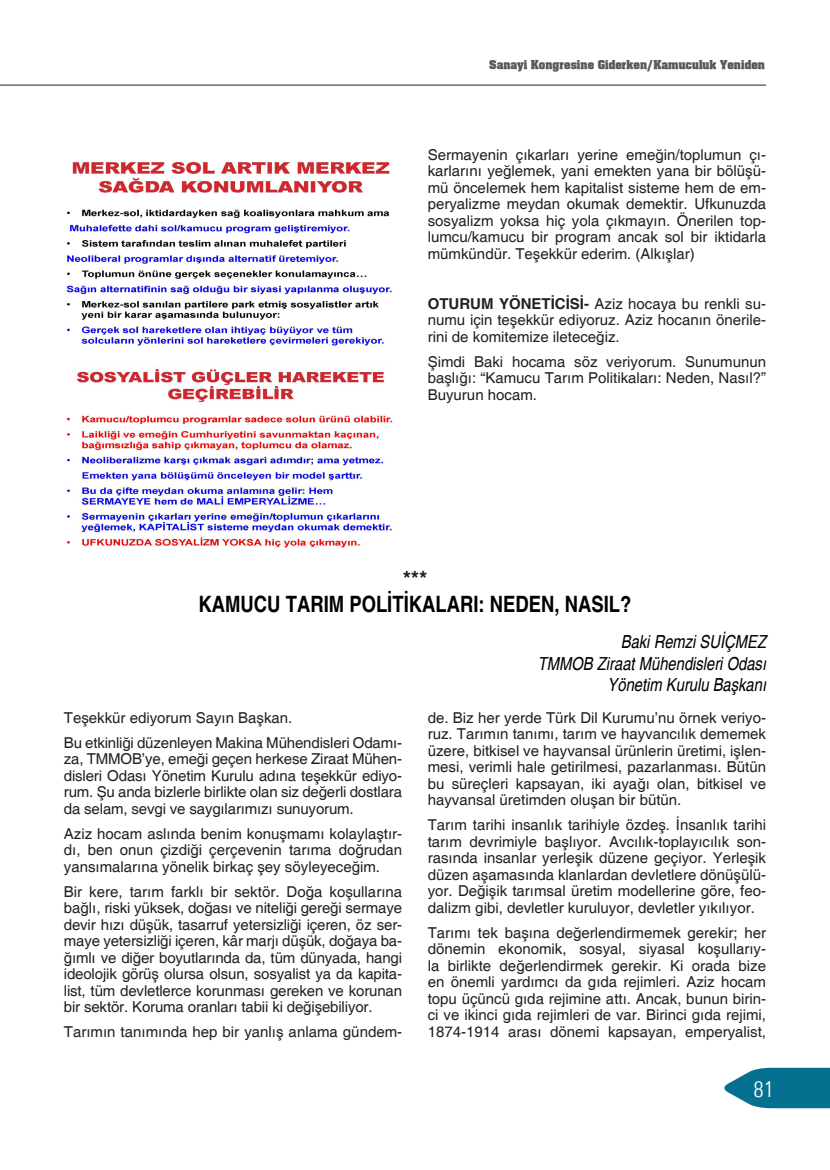
<style>
.page{position:relative;width:830px;height:1170px;background:#fff}
.page>*{position:absolute;margin:0;border:0;box-sizing:border-box;transform-origin:0 0}
.metinbaslik{font:700 condensed 22.5px "Helvetica";color:#000}
.t1{font:300 condensed 22.5px "Zurich BT";color:#fff}
.Başlık{font:700 21px "Helvetica";color:#231f20}
.t2{font:italic condensed 18px "Helvetica";color:#000}
.bultenmetin{font:15px/16.5px "Helvetica";color:#231f20;text-align:justify}
.t3{font:700 10.5px "TR Aardvark";color:#57585a}
.s1{font-weight:700}
</style>
<div class="page">
<svg style="left:724px;top:1067px;width:105px;height:41px;background:#2e87a1"></svg>
<hr style="left:0;top:85px;width:765px;height:1px;background:#231f20">
<img style="left:65px;top:162px;width:328px;height:185px">
<img style="left:65px;top:368px;width:328px;height:181px">
<p class="t3" style="left:489px;top:57px;width:277px">Sanayi Kongresine Giderken/Kamuculuk Yeniden</p>
<p class="bultenmetin" style="left:427px;top:147px;width:340px">Sermayenin çıkarları yerine emeğin/toplumun çı&shy;karlarını yeğlemek, yani emekten yana bir bölüşü&shy;mü öncelemek hem kapitalist sisteme hem de em&shy;peryalizme meydan okumak demektir. Ufkunuzda sosyalizm yoksa hiç yola çıkmayın. Önerilen top&shy;lumcu/kamucu bir program ancak sol bir iktidarla mümkündür. Teşekkür ederim. (Alkışlar)</p>
<p class="bultenmetin" style="left:427px;top:296px;width:340px"><span class="s1">OTURUM YÖNETİCİSİ-</span> Aziz hocaya bu renkli su&shy;numu için teşekkür ediyoruz. Aziz hocanın önerile&shy;rini de komitemize ileteceğiz.</p>
<p class="bultenmetin" style="left:427px;top:354px;width:340px">Şimdi Baki hocama söz veriyorum. Sunumunun başlığı: “Kamucu Tarım Politikaları: Neden, Nasıl?” Buyurun hocam.</p>
<p class="Başlık" style="left:402px;top:566px;width:26px">***</p>
<p class="metinbaslik" style="left:198px;top:590px;width:434px">KAMUCU TARIM POLİTİKALARI: NEDEN, NASIL?</p>
<p class="t2" style="left:620px;top:631px;width:147px">Baki Remzi SUİÇMEZ</p>
<p class="t2" style="left:537px;top:652px;width:230px">TMMOB Ziraat Mühendisleri Odası</p>
<p class="t2" style="left:607px;top:674px;width:160px">Yönetim Kurulu Başkanı</p>
<p class="bultenmetin" style="left:64px;top:709px;width:230px">Teşekkür ediyorum Sayın Başkan.</p>
<p class="bultenmetin" style="left:64px;top:734px;width:340px">Bu etkinliği düzenleyen Makina Mühendisleri Odamı&shy;za, TMMOB’ye, emeği geçen herkese Ziraat Mühen&shy;disleri Odası Yönetim Kurulu adına teşekkür ediyo&shy;rum. Şu anda bizlerle birlikte olan siz değerli dostlara da selam, sevgi ve saygılarımızı sunuyorum.</p>
<p class="bultenmetin" style="left:64px;top:825px;width:340px">Aziz hocam aslında benim konuşmamı kolaylaştır&shy;dı, ben onun çizdiği çerçevenin tarıma doğrudan yansımalarına yönelik birkaç şey söyleyeceğim.</p>
<p class="bultenmetin" style="left:64px;top:883px;width:340px">Bir kere, tarım farklı bir sektör. Doğa koşullarına bağlı, riski yüksek, doğası ve niteliği gereği sermaye devir hızı düşük, tasarruf yetersizliği içeren, öz ser&shy;maye yetersizliği içeren, kâr marjı düşük, doğaya ba&shy;ğımlı ve diğer boyutlarında da, tüm dünyada, hangi ideolojik görüş olursa olsun, sosyalist ya da kapita&shy;list, tüm devletlerce korunması gereken ve korunan bir sektör. Koruma oranları tabii ki değişebiliyor.</p>
<p class="bultenmetin" style="left:64px;top:1024px;width:340px">Tarımın tanımında hep bir yanlış anlama gündem-</p>
<p class="bultenmetin" style="left:427px;top:709px;width:340px">de. Biz her yerde Türk Dil Kurumu’nu örnek veriyo&shy;ruz. Tarımın tanımı, tarım ve hayvancılık dememek üzere, bitkisel ve hayvansal ürünlerin üretimi, işlen&shy;mesi, verimli hale getirilmesi, pazarlanması. Bütün bu süreçleri kapsayan, iki ayağı olan, bitkisel ve hayvansal üretimden oluşan bir bütün.</p>
<p class="bultenmetin" style="left:427px;top:817px;width:340px">Tarım tarihi insanlık tarihiyle özdeş. İnsanlık tarihi tarım devrimiyle başlıyor. Avcılık-toplayıcılık son&shy;rasında insanlar yerleşik düzene geçiyor. Yerleşik düzen aşamasında klanlardan devletlere dönüşülü&shy;yor. Değişik tarımsal üretim modellerine göre, feo&shy;dalizm gibi, devletler kuruluyor, devletler yıkılıyor.</p>
<p class="bultenmetin" style="left:427px;top:924px;width:340px">Tarımı tek başına değerlendirmemek gerekir; her dönemin ekonomik, sosyal, siyasal koşullarıy&shy;la birlikte değerlendirmek gerekir. Ki orada bize en önemli yardımcı da gıda rejimleri. Aziz hocam topu üçüncü gıda rejimine attı. Ancak, bunun birin&shy;ci ve ikinci gıda rejimleri de var. Birinci gıda rejimi, 1874-1914 arası dönemi kapsayan, emperyalist,</p>
<h1 class="t1" style="left:753px;top:1075px;width:22px">81</h1>
</div>
